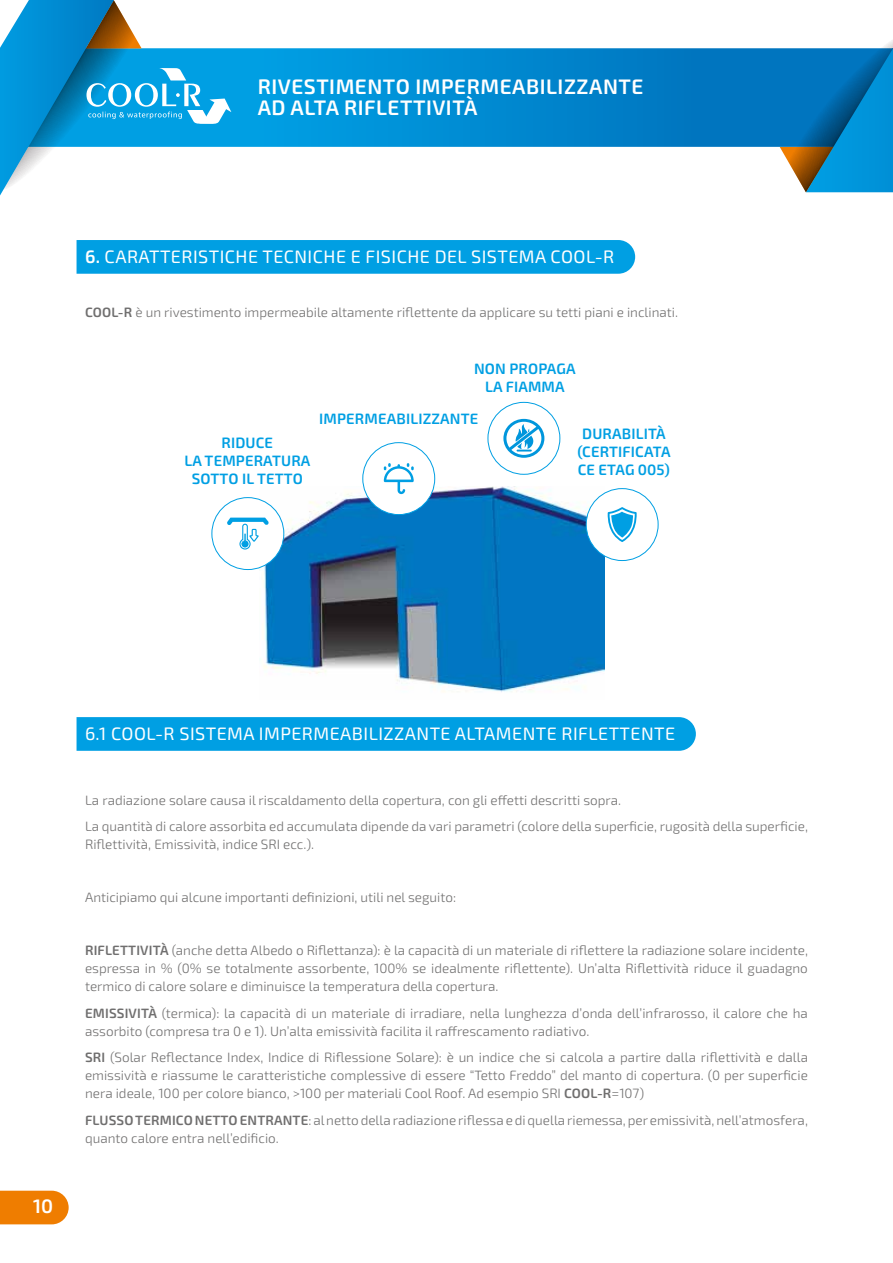
<style>
.page{position:relative;width:893px;height:1263px;background:#fff}
.page>*{position:absolute;margin:0;border:0;box-sizing:border-box;transform-origin:0 0}
.t1{font:600 21px/21px "Exo 2.0";letter-spacing:.025em;color:#fff}
.t2{font:600 19.5px "Exo 2.0";color:#fff}
.t3{font:18px "Exo 2.0";letter-spacing:.025em;color:#fff}
.t4{font:600 15px/18px "Exo 2.0";letter-spacing:.01em;color:#009fe3;text-align:center}
.t5{font:300 13.5px/18px "Exo 2.0";color:#706f6f}
.s1{font-weight:600}
</style>
<div class="page">
<div style="left:0;top:1191px;width:69px;height:33px;background:#ef7d00"></div>
<img style="left:260px;top:486px;width:344px;height:206px">
<svg style="left:231px;top:48px;width:549px;height:99px;background:#0188cf"></svg>
<svg style="left:780px;top:40px;width:113px;height:152px;background:#2185ba"></svg>
<svg style="left:0;top:0;width:231px;height:196px"></svg>
<div style="left:77px;top:240px;width:558px;height:34px;background:#009fe3"></div>
<div style="left:212px;top:498px;width:72px;height:71px;background:#fff;border-radius:50%"></div>
<div style="left:211px;top:497px;width:73px;height:73px;border:1px solid #009fe3;border-radius:50%"></div>
<svg style="left:227px;top:518px;width:42px;height:31px"></svg>
<div style="left:363px;top:443px;width:72px;height:72px;background:#fff;border-radius:50%"></div>
<div style="left:362px;top:442px;width:73px;height:73px;border:1px solid #009fe3;border-radius:50%"></div>
<svg style="left:384px;top:463px;width:30px;height:31px"></svg>
<div style="left:586px;top:489px;width:72px;height:71px;background:#fff;border-radius:50%"></div>
<div style="left:586px;top:488px;width:73px;height:73px;border:1px solid #009fe3;border-radius:50%"></div>
<svg style="left:607px;top:507px;width:30px;height:35px"></svg>
<div style="left:77px;top:717px;width:619px;height:34px;background:#009fe3"></div>
<div style="left:487px;top:402px;width:73px;height:73px;border:1px solid #009fe3;border-radius:50%"></div>
<svg style="left:503px;top:419px;width:41px;height:39px"></svg>
<h1 class="t1" style="left:258px;top:77px;width:387px">RIVESTIMENTO IMPERMEABILIZZANTE<br>AD ALTA RIFLETTIVITÀ</h1>
<h3 class="t3" style="left:85px;top:246px;width:531px"><span class="s1">6.</span> CARATTERISTICHE TECNICHE E FISICHE DEL SISTEMA COOL-R</h3>
<p class="t5" style="left:85px;top:304px;width:594px"><span class="s1">COOL-R</span> è un rivestimento impermeabile altamente riflettente da applicare su tetti piani e inclinati.</p>
<p class="t4" style="left:184px;top:434px;width:128px">RIDUCE<br>LA TEMPERATURA<br>SOTTO IL TETTO</p>
<p class="t4" style="left:474px;top:360px;width:103px">NON PROPAGA<br>LA FIAMMA</p>
<p class="t4" style="left:319px;top:410px;width:161px">IMPERMEABILIZZANTE</p>
<p class="t4" style="left:577px;top:425px;width:95px">DURABILITÀ (CERTIFICATA<br>CE ETAG 005)</p>
<h2 class="t2" style="left:33px;top:1195px;width:22px">10</h2>
<h3 class="t3" style="left:85px;top:723px;width:592px">6.1 COOL-R SISTEMA IMPERMEABILIZZANTE ALTAMENTE RIFLETTENTE</h3>
<p class="t5" style="left:85px;top:787px;width:724px;line-height:26.5px">La radiazione solare causa il riscaldamento della copertura, con gli effetti descritti sopra.<br>La quantità di calore assorbita ed accumulata dipende da vari parametri (colore della superficie, rugosità della superficie,</p>
<p class="t5" style="left:85px;top:836px;width:231px">Riflettività, Emissività, indice SRI ecc.).</p>
<p class="t5" style="left:85px;top:889px;width:373px">Anticipiamo qui alcune importanti definizioni, utili nel seguito:</p>
<p class="t5" style="left:85px;top:942px;width:724px;text-align:justify"><span class="s1">RIFLETTIVITÀ</span> (anche detta Albedo o Riflettanza): è la capacità di un materiale di riflettere la radiazione solare incidente, espressa in % (0% se totalmente assorbente, 100% se idealmente riflettente). Un’alta Riflettività riduce il guadagno termico di calore solare e diminuisce la temperatura della copertura.</p>
<p class="t5" style="left:85px;top:1004px;width:724px"><span class="s1">EMISSIVITÀ</span> (termica): la capacità di un materiale di irradiare, nella lunghezza d’onda dell’infrarosso, il calore che ha assorbito (compresa tra 0 e 1). Un’alta emissività facilita il raffrescamento radiativo.</p>
<p class="t5" style="left:85px;top:1049px;width:724px;text-align:justify"><span class="s1">SRI</span> (Solar Reflectance Index, Indice di Riflessione Solare): è un indice che si calcola a partire dalla riflettività e dalla emissività e riassume le caratteristiche complessive di essere “Tetto Freddo” del manto di copertura. (0 per superficie nera ideale, 100 per colore bianco, &gt;100 per materiali Cool Roof. Ad esempio SRI <span class="s1">COOL-R</span>=107)</p>
<p class="t5" style="left:85px;top:1111px;width:724px"><span class="s1">FLUSSO TERMICO NETTO ENTRANTE</span>: al netto della radiazione riflessa e di quella riemessa, per emissività, nell’atmosfera, quanto calore entra nell’edificio.</p>
</div>
